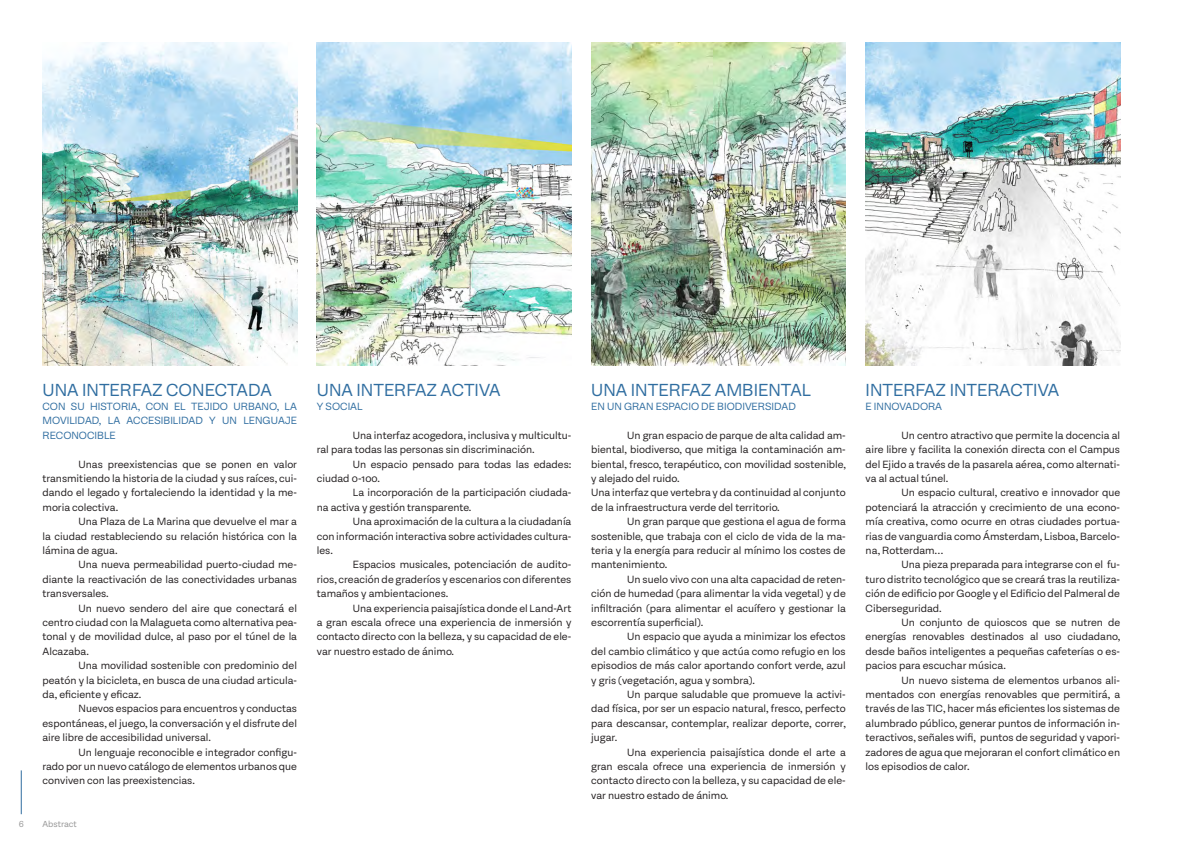
<style>
.page{position:relative;width:1191px;height:842px;background:#fff}
.page>*{position:absolute;margin:0;border:0;box-sizing:border-box;transform-origin:0 0}
.título_2{font:20px "Equitan Sans";color:#2f6da0}
.cuerpo_texto{font:12px/14.4px "Equitan Sans";color:#231f20;text-align:justify}
.cuerpo_texto-2{font:12px/14.4px "Equitan Sans";color:#2f6da0;text-align:justify}
.t1{font:10px "Equitan Sans";color:#969696}
</style>
<div class="page">
<img style="left:591px;top:43px;width:254px;height:323px">
<img style="left:865px;top:43px;width:255px;height:323px">
<img style="left:317px;top:43px;width:254px;height:323px">
<img style="left:43px;top:43px;width:254px;height:323px">
<hr style="left:21px;top:770px;width:1px;height:44px;background:#2f6da0">
<p class="título_2" style="left:43px;top:378px;width:231px">UNA INTERFAZ CONECTADA</p>
<p class="cuerpo_texto-2" style="left:43px;top:399px;width:256px">CON SU HISTORIA, CON EL TEJIDO URBANO, LA MOVILIDAD, LA ACCESIBILIDAD Y UN LENGUAJE RECONOCIBLE</p>
<p class="cuerpo_texto" style="left:43px;top:456px;width:256px;text-indent:36px">Unas preexistencias que se ponen en valor transmitiendo la historia de la ciudad y sus raíces, cui&shy;dando el legado y fortaleciendo la identidad y la me&shy;moria colectiva.</p>
<p class="cuerpo_texto" style="left:43px;top:514px;width:256px;text-indent:36px">Una Plaza de La Marina que devuelve el mar a la ciudad restableciendo su relación histórica con la lámina de agua.</p>
<p class="cuerpo_texto" style="left:43px;top:557px;width:256px;text-indent:36px">Una nueva permeabilidad puerto-ciudad me&shy;diante la reactivación de las conectividades urbanas transversales.</p>
<p class="cuerpo_texto" style="left:43px;top:600px;width:256px;text-indent:36px">Un nuevo sendero del aire que conectará el centro ciudad con la Malagueta como alternativa pea&shy;tonal y de movilidad dulce, al paso por el túnel de la Alcazaba.</p>
<p class="cuerpo_texto" style="left:43px;top:658px;width:256px;text-indent:36px">Una movilidad sostenible con predominio del peatón y la bicicleta, en busca de una ciudad articula&shy;da, eficiente y eficaz.</p>
<p class="cuerpo_texto" style="left:43px;top:701px;width:256px;text-indent:36px">Nuevos espacios para encuentros y conductas espontáneas, el juego, la conversación y el disfrute del aire libre de accesibilidad universal.</p>
<p class="cuerpo_texto" style="left:43px;top:744px;width:256px;text-indent:36px">Un lenguaje reconocible e integrador configu&shy;rado por un nuevo catálogo de elementos urbanos que conviven con las preexistencias.</p>
<p class="t1" style="left:19px;top:818px;width:7px">6</p>
<p class="t1" style="left:43px;top:818px;width:36px">Abstract</p>
<p class="título_2" style="left:317px;top:378px;width:185px">UNA INTERFAZ ACTIVA</p>
<p class="cuerpo_texto-2" style="left:317px;top:399px;width:47px">Y SOCIAL</p>
<p class="cuerpo_texto" style="left:317px;top:428px;width:256px;text-indent:36px">Una interfaz acogedora, inclusiva y multicultu&shy;ral para todas las personas sin discriminación.</p>
<p class="cuerpo_texto" style="left:317px;top:456px;width:256px;text-indent:36px">Un espacio pensado para todas las edades: ciudad 0-100.</p>
<p class="cuerpo_texto" style="left:317px;top:485px;width:256px;text-indent:36px">La incorporación de la participación ciudada&shy;na activa y gestión transparente.</p>
<p class="cuerpo_texto" style="left:317px;top:514px;width:256px;text-indent:36px">Una aproximación de la cultura a la ciudadanía con información interactiva sobre actividades cultura&shy;les.</p>
<p class="cuerpo_texto" style="left:317px;top:557px;width:256px;text-indent:36px">Espacios musicales, potenciación de audito&shy;rios, creación de graderíos y escenarios con diferentes tamaños y ambientaciones.</p>
<p class="cuerpo_texto" style="left:317px;top:600px;width:256px;text-indent:36px">Una experiencia paisajística donde el Land-Art a gran escala ofrece una experiencia de inmersión y contacto directo con la belleza, y su capacidad de ele&shy;var nuestro estado de ánimo.</p>
<p class="título_2" style="left:591px;top:378px;width:221px">UNA INTERFAZ AMBIENTAL</p>
<p class="cuerpo_texto-2" style="left:591px;top:399px;width:206px">EN UN GRAN ESPACIO DE BIODIVERSIDAD</p>
<p class="cuerpo_texto" style="left:591px;top:428px;width:256px;text-indent:36px">Un gran espacio de parque de alta calidad am&shy;biental, biodiverso, que mitiga la contaminación am&shy;biental, fresco, terapéutico, con movilidad sostenible, y alejado del ruido.</p>
<p class="cuerpo_texto" style="left:591px;top:485px;width:256px">Una interfaz que vertebra y da continuidad al conjunto de la infraestructura verde del territorio.</p>
<p class="cuerpo_texto" style="left:591px;top:514px;width:256px;text-indent:36px">Un gran parque que gestiona el agua de forma sostenible, que trabaja con el ciclo de vida de la ma&shy;teria y la energía para reducir al mínimo los costes de mantenimiento.</p>
<p class="cuerpo_texto" style="left:591px;top:572px;width:256px;text-indent:36px">Un suelo vivo con una alta capacidad de reten&shy;ción de humedad (para alimentar la vida vegetal) y de infiltración (para alimentar el acuífero y gestionar la escorrentía superficial).</p>
<p class="cuerpo_texto" style="left:591px;top:629px;width:256px;text-indent:36px">Un espacio que ayuda a minimizar los efectos del cambio climático y que actúa como refugio en los episodios de más calor aportando confort verde, azul y gris (vegetación, agua y sombra).</p>
<p class="cuerpo_texto" style="left:591px;top:687px;width:256px;text-indent:36px">Un parque saludable que promueve la activi&shy;dad física, por ser un espacio natural, fresco, perfecto para descansar, contemplar, realizar deporte, correr, jugar.</p>
<p class="cuerpo_texto" style="left:591px;top:744px;width:256px;text-indent:36px">Una experiencia paisajística donde el arte a gran escala ofrece una experiencia de inmersión y contacto directo con la belleza, y su capacidad de ele&shy;var nuestro estado de ánimo.</p>
<p class="título_2" style="left:865px;top:378px;width:195px">INTERFAZ INTERACTIVA</p>
<p class="cuerpo_texto-2" style="left:865px;top:399px;width:78px">E INNOVADORA</p>
<p class="cuerpo_texto" style="left:865px;top:428px;width:256px;text-indent:36px">Un centro atractivo que permite la docencia al aire libre y facilita la conexión directa con el Campus del Ejido a través de la pasarela aérea, como alternati&shy;va al actual túnel.</p>
<p class="cuerpo_texto" style="left:865px;top:485px;width:256px;text-indent:36px">Un espacio cultural, creativo e innovador que potenciará la atracción y crecimiento de una econo&shy;mía creativa, como ocurre en otras ciudades portua&shy;rias de vanguardia como Ámsterdam, Lisboa, Barcelo&shy;na, Rotterdam…</p>
<p class="cuerpo_texto" style="left:865px;top:557px;width:256px;text-indent:36px">Una pieza preparada para integrarse con el fu&shy;turo distrito tecnológico que se creará tras la reutiliza&shy;ción de edificio por Google y el Edificio del Palmeral de Ciberseguridad.</p>
<p class="cuerpo_texto" style="left:865px;top:615px;width:256px;text-indent:36px">Un conjunto de quioscos que se nutren de energías renovables destinados al uso ciudadano, desde baños inteligentes a pequeñas cafeterías o es&shy;pacios para escuchar música.</p>
<p class="cuerpo_texto" style="left:865px;top:672px;width:256px;text-indent:36px">Un nuevo sistema de elementos urbanos ali&shy;mentados con energías renovables que permitirá, a través de las TIC, hacer más eficientes los sistemas de alumbrado público, generar puntos de información in&shy;teractivos, señales wifi, puntos de seguridad y vapori&shy;zadores de agua que mejoraran el confort climático en los episodios de calor.</p>
</div>
